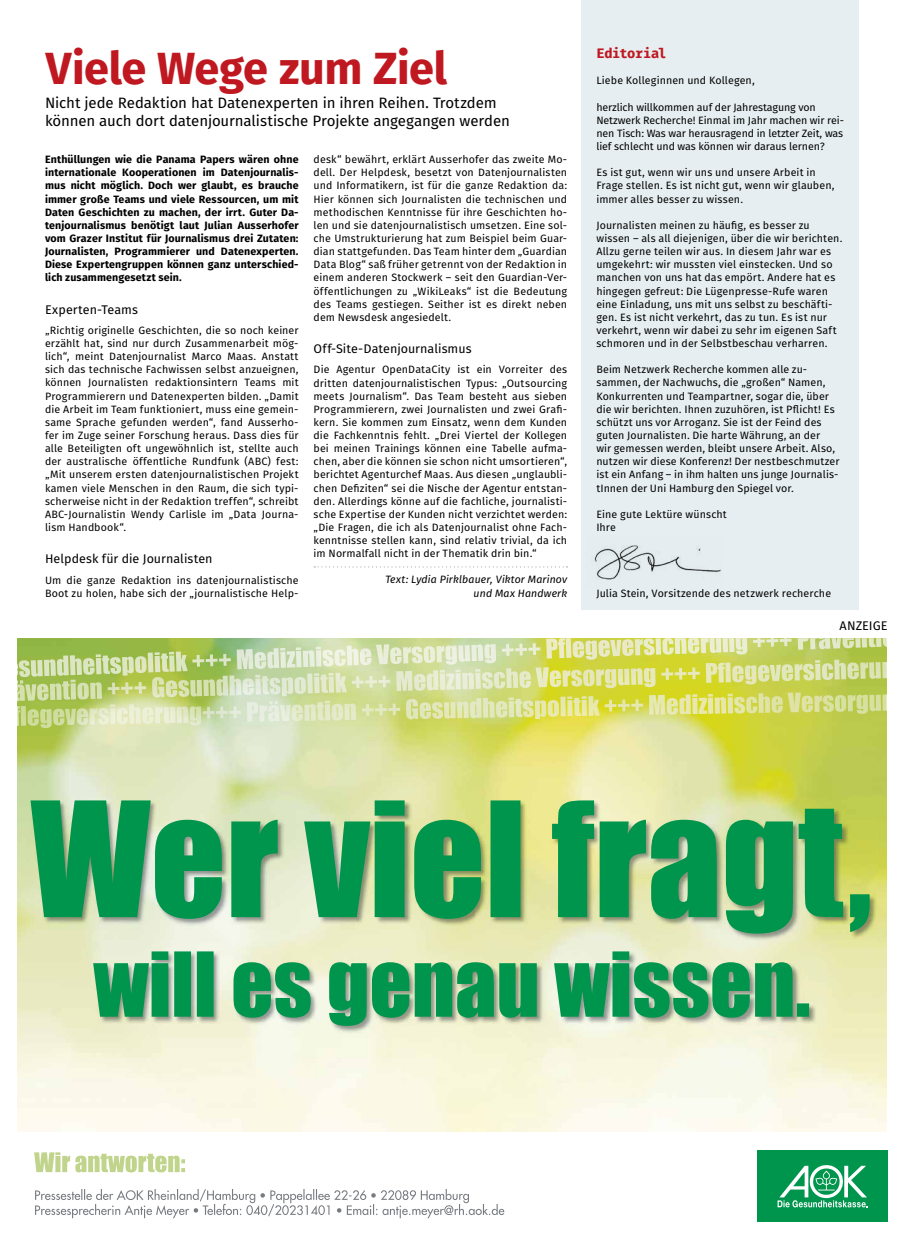
<style>
.page{position:relative;width:904px;height:1241px;background:#fff}
.page>*{position:absolute;margin:0;border:0;box-sizing:border-box;transform-origin:0 0}
.t1{font:700 45px "Fira Sans OT";letter-spacing:-.015em;color:#c01820}
.t2{font:15px/18px "Fira Sans OT";letter-spacing:-.01em;color:#000}
.t3{font:700 13.75px "Fira Mono OT";letter-spacing:-.025em;color:#c01820}
.t4{font:12.5px "Fira Sans OT";color:#000}
.t5{font:10.62px/13.1px "Fira Sans OT";letter-spacing:.01em;color:#000}
.t6{font:700 10.62px/13.1px "Fira Sans OT";letter-spacing:.015em;color:#000;text-align:justify}
.t7{font:10.62px/13.1px "Fira Sans OT";letter-spacing:-.01em;color:#000}
.t8{font:italic 10.62px/13.1px "Fira Sans OT";letter-spacing:.01em;color:#000;text-align:right}
</style>
<div class="page">
<img style="left:18px;top:638px;width:868px;height:492px">
<img style="left:30px;top:800px;width:847px;height:141px">
<svg style="left:31px;top:800px;width:838px;height:133px;background:#64b577"></svg>
<img style="left:93px;top:950px;width:723px;height:83px">
<svg style="left:93px;top:951px;width:716px;height:74px;background:#68b684"></svg>
<svg style="left:34px;top:1152px;width:151px;height:20px"></svg>
<svg style="left:35px;top:1189px;width:469px;height:28px"></svg>
<img style="left:662px;top:649px;width:85px;height:5px">
<svg style="left:661px;top:638px;width:226px;height:11px;background:#d5de9b"></svg>
<img style="left:546px;top:638px;width:115px;height:19px">
<svg style="left:17px;top:657px;width:870px;height:69px;background:#d1db88"></svg>
<div style="left:757px;top:1150px;width:131px;height:71px;background:#00954d"></div>
<svg style="left:777px;top:1165px;width:90px;height:42px"></svg>
<svg style="left:314px;top:566px;width:253px;height:1px"></svg>
<div style="left:581px;top:0;width:278px;height:609px;background:#e6eef1"></div>
<img style="left:594px;top:545px;width:127px;height:35px">
<h1 class="t1" style="left:45px;top:37px;width:403px">Viele Wege zum Ziel</h1>
<h2 class="t2" style="left:45px;top:95px;width:466px">Nicht jede Redaktion hat Datenexperten in ihren Reihen. Trotzdem können auch dort datenjournalistische Projekte angegangen werden</h2>
<p class="t6" style="left:45px;top:154px;width:255px">Enthüllungen wie die Panama Papers wären ohne internationale Kooperationen im Datenjournalis&shy;mus nicht möglich. Doch wer glaubt, es brauche immer große Teams und viele Ressourcen, um mit Daten Geschichten zu machen, der irrt. Guter Da&shy;tenjournalismus benötigt laut Julian Ausserhofer vom Grazer Institut für Journalismus drei Zutaten:<br>Journalisten, Programmierer und Datenexperten.<br>Diese Expertengruppen können ganz unterschied&shy;lich zusammengesetzt sein.</p>
<p class="t4" style="left:45px;top:300px;width:94px">Experten-Teams</p>
<p class="t5" style="left:45px;top:324px;width:255px;text-align:justify">„Richtig originelle Geschichten, die so noch keiner erzählt hat, sind nur durch Zusammenarbeit mög&shy;lich“, meint Datenjournalist Marco Maas. Anstatt sich das technische Fachwissen selbst anzueignen, können Journalisten redaktionsintern Teams mit Programmierern und Datenexperten bilden. „Damit die Arbeit im Team funktioniert, muss eine gemein&shy;same Sprache gefunden werden“, fand Ausserho&shy;fer im Zuge seiner Forschung heraus. Dass dies für alle Beteiligten oft ungewöhnlich ist, stellte auch der australische öffentliche Rundfunk (ABC) fest: „Mit unserem ersten datenjournalistischen Projekt kamen viele Menschen in den Raum, die sich typi&shy;scherweise nicht in der Redaktion treffen“, schreibt ABC-Journalistin Wendy Carlisle im „Data Journa&shy;lism Handbook“.</p>
<p class="t4" style="left:45px;top:550px;width:169px">Helpdesk für die Journalisten</p>
<p class="t5" style="left:45px;top:574px;width:255px">Um die ganze Redaktion ins datenjournalistische<br>Boot zu holen, habe sich der „journalistische Help-</p>
<p class="t5" style="left:313px;top:154px;width:255px;text-align:justify">desk“ bewährt, erklärt Ausserhofer das zweite Mo&shy;dell. Der Helpdesk, besetzt von Datenjournalisten und Informatikern, ist für die ganze Redaktion da:<br>Hier können sich Journalisten die technischen und methodischen Kenntnisse für ihre Geschichten ho&shy;len und sie datenjournalistisch umsetzen. Eine sol&shy;che Umstrukturierung hat zum Beispiel beim Guar&shy;dian stattgefunden. Das Team hinter dem „Guardian Data Blog“ saß früher getrennt von der Redaktion in einem anderen Stockwerk – seit den Guardian-Ver&shy;öffentlichungen zu „WikiLeaks“ ist die Bedeutung des Teams gestiegen. Seither ist es direkt neben dem Newsdesk angesiedelt.</p>
<p class="t4" style="left:313px;top:340px;width:159px">Off-Site-Datenjournalismus</p>
<p class="t5" style="left:313px;top:364px;width:255px;text-align:justify">Die Agentur OpenDataCity ist ein Vorreiter des dritten datenjournalistischen Typus: „Outsourcing meets Journalism“. Das Team besteht aus sieben Programmierern, zwei Journalisten und zwei Grafi&shy;kern. Sie kommen zum Einsatz, wenn dem Kunden die Fachkenntnis fehlt. „Drei Viertel der Kollegen bei meinen Trainings können eine Tabelle aufma&shy;chen, aber die können sie schon nicht umsortieren“, berichtet Agenturchef Maas. Aus diesen „unglaubli&shy;chen Defiziten“ sei die Nische der Agentur entstan&shy;den. Allerdings könne auf die fachliche, journalisti&shy;sche Expertise der Kunden nicht verzichtet werden: „Die Fragen, die ich als Datenjournalist ohne Fach&shy;kenntnisse stellen kann, sind relativ trivial, da ich im Normalfall nicht in der Thematik drin bin.“</p>
<p class="t8" style="left:385px;top:574px;width:183px">Text: Lydia Pirklbauer, Viktor Marinov und Max Handwerk</p>
<p class="t3" style="left:596px;top:44px;width:72px">Editorial</p>
<p class="t5" style="left:596px;top:75px;width:160px">Liebe Kolleginnen und Kollegen,</p>
<p class="t7" style="left:596px;top:101px;width:249px">herzlich willkommen auf der Jahrestagung von Netzwerk Recherche! Einmal im Jahr machen wir rei&shy;nen Tisch: Was war herausragend in letzter Zeit, was lief schlecht und was können wir daraus lernen?</p>
<p class="t5" style="left:596px;top:167px;width:240px">Es ist gut, wenn wir uns und unsere Arbeit in<br>Frage stellen. Es ist nicht gut, wenn wir glauben, immer alles besser zu wissen.</p>
<p class="t5" style="left:596px;top:219px;width:247px">Journalisten meinen zu häufig, es besser zu wissen – als all diejenigen, über die wir berichten.<br>Allzu gerne teilen wir aus. In diesem Jahr war es umgekehrt: wir mussten viel einstecken. Und so manchen von uns hat das empört. Andere hat es hingegen gefreut: Die Lügenpresse-Rufe waren eine Einladung, uns mit uns selbst zu beschäfti&shy;gen. Es ist nicht verkehrt, das zu tun. Es ist nur verkehrt, wenn wir dabei zu sehr im eigenen Saft schmoren und in der Selbstbeschau verharren.</p>
<p class="t5" style="left:596px;top:364px;width:244px">Beim Netzwerk Recherche kommen alle zu&shy;sammen, der Nachwuchs, die „großen“ Namen, Konkurrenten und Teampartner, sogar die, über die wir berichten. Ihnen zuzuhören, ist Pflicht! Es schützt uns vor Arroganz. Sie ist der Feind des guten Journalisten. Die harte Währung, an der<br>wir gemessen werden, bleibt unsere Arbeit. Also, nutzen wir diese Konferenz! Der nestbeschmutzer ist ein Anfang – in ihm halten uns junge Journalis&shy;tInnen der Uni Hamburg den Spiegel vor.</p>
<p class="t5" style="left:596px;top:508px;width:132px">Eine gute Lektüre wünscht<br>Ihre</p>
<p class="t5" style="left:596px;top:587px;width:236px">Julia Stein, Vorsitzende des netzwerk recherche</p>
<p class="t4" style="left:839px;top:617px;width:49px">ANZEIGE</p>
</div>
